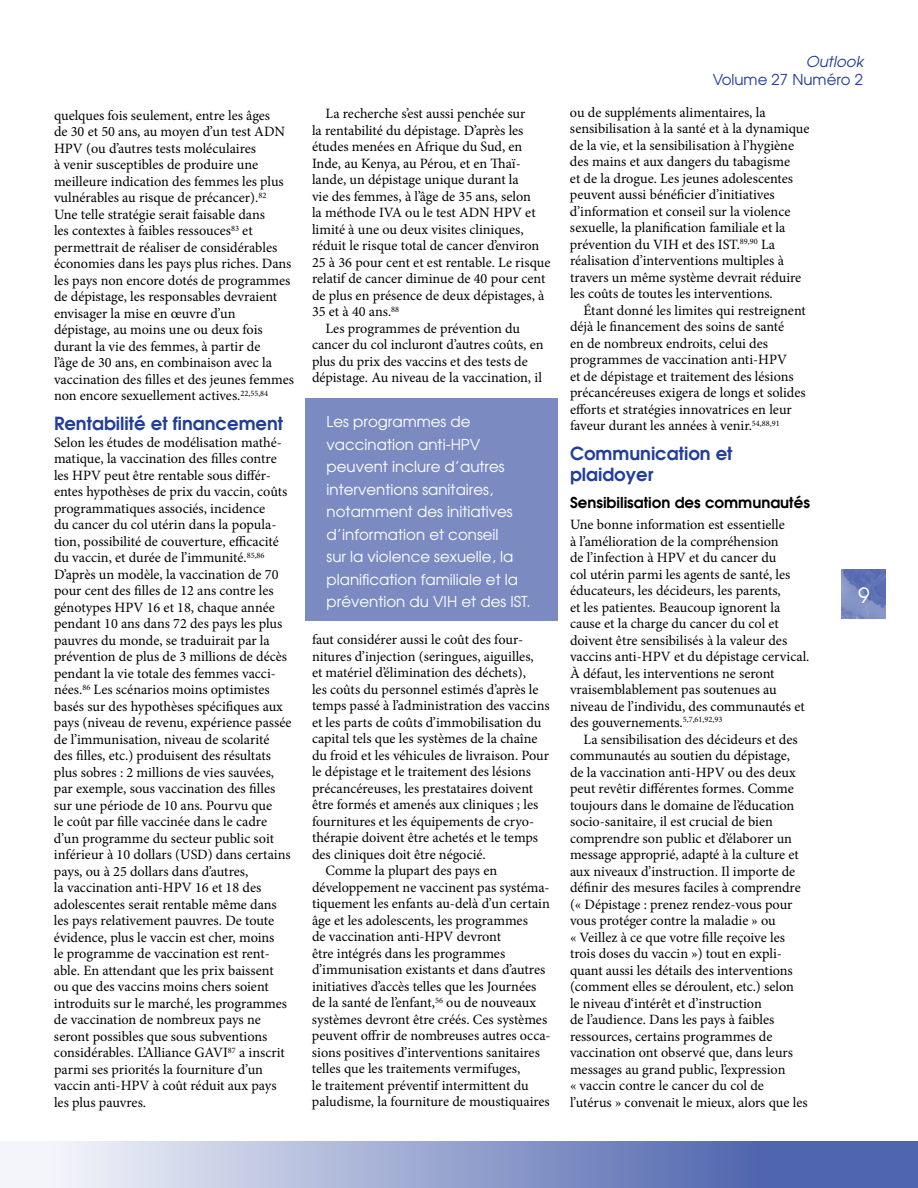
<style>
.page{position:relative;width:918px;height:1188px;background:#fff}
.page>*{position:absolute;margin:0;border:0;box-sizing:border-box;transform-origin:0 0}
.t1{font:21px "Avant Garde";color:#fff}
.t2{font:600 18px/21px "Avant Garde";color:#233e99}
.t3{font:15px/22.5px "Avant Garde";color:#fff}
.t4{font:600 15px "Avant Garde";color:#000}
.t5{font:15px "Avant Garde";color:#233e99}
.t6{font:italic 15px "Avant Garde";color:#233e99}
.t7{font:14.25px/16.5px "Minion Pro";color:#000}
</style>
<div class="page">
<svg style="left:0;top:1142px;width:918px;height:46px;background:#97a4cf"></svg>
<img style="left:842px;top:570px;width:44px;height:48px">
<div style="left:305px;top:398px;width:253px;height:223px;background:#7b8bc2"></div>
<p class="t7" style="left:54px;top:107px;width:242px">quelques fois seulement, entre les âges<br>de 30 et 50 ans, au moyen d’un test ADN HPV (ou d’autres tests moléculaires<br>à venir susceptibles de produire une meilleure indication des femmes les plus vulnérables au risque de précancer).<sup>82<br></sup>Une telle stratégie serait faisable dans<br>les contextes à faibles ressouces<sup>83</sup> et permettrait de réaliser de considérables économies dans les pays plus riches. Dans les pays non encore dotés de programmes de dépistage, les responsables devraient envisager la mise en œuvre d’un dépistage, au moins une ou deux fois durant la vie des femmes, à partir de<br>l’âge de 30 ans, en combinaison avec la vaccination des filles et des jeunes femmes non encore sexuellement actives.<sup>22,55,84</sup></p>
<p class="t2" style="left:54px;top:413px;width:231px">Rentabilité et financement</p>
<p class="t7" style="left:54px;top:434px;width:239px">Selon les études de modélisation mathé&shy;matique, la vaccination des filles contre les HPV peut être rentable sous différ&shy;entes hypothèses de prix du vaccin, coûts programmatiques associés, incidence<br>du cancer du col utérin dans la popula&shy;tion, possibilité de couverture, efficacité du vaccin, et durée de l’immunité.<sup>85,86<br></sup>D’après un modèle, la vaccination de 70 pour cent des filles de 12 ans contre les génotypes HPV 16 et 18, chaque année pendant 10 ans dans 72 des pays les plus pauvres du monde, se traduirait par la prévention de plus de 3 millions de décès pendant la vie totale des femmes vacci&shy;nées.<sup>86</sup> Les scénarios moins optimistes basés sur des hypothèses spécifiques aux pays (niveau de revenu, expérience passée de l’immunisation, niveau de scolarité des filles, etc.) produisent des résultats plus sobres : 2 millions de vies sauvées, par exemple, sous vaccination des filles sur une période de 10 ans. Pourvu que<br>le coût par fille vaccinée dans le cadre d’un programme du secteur public soit inférieur à 10 dollars (USD) dans certains pays, ou à 25 dollars dans d’autres,<br>la vaccination anti-HPV 16 et 18 des adolescentes serait rentable même dans les pays relativement pauvres. De toute évidence, plus le vaccin est cher, moins<br>le programme de vaccination est rent&shy;able. En attendant que les prix baissent ou que des vaccins moins chers soient introduits sur le marché, les programmes de vaccination de nombreux pays ne seront possibles que sous subventions considérables. L’Alliance GAVI<sup>87</sup> a inscrit parmi ses priorités la fourniture d’un vaccin anti-HPV à coût réduit aux pays les plus pauvres.</p>
<p class="t7" style="left:326px;top:106px;width:201px">La recherche s’est aussi penchée sur</p>
<p class="t7" style="left:312px;top:122px;width:213px">la rentabilité du dépistage. D’après les</p>
<p class="t7" style="left:312px;top:139px;width:212px">études menées en Afrique du Sud, en</p>
<p class="t7" style="left:312px;top:155px;width:210px">Inde, au Kenya, au Pérou, et en Thaï-</p>
<p class="t7" style="left:312px;top:172px;width:208px">lande, un dépistage unique durant la</p>
<p class="t7" style="left:312px;top:188px;width:220px">vie des femmes, à l’âge de 35 ans, selon</p>
<p class="t7" style="left:312px;top:205px;width:225px">la méthode IVA ou le test ADN HPV et</p>
<p class="t7" style="left:312px;top:221px;width:213px">limité à une ou deux visites cliniques,</p>
<p class="t7" style="left:312px;top:238px;width:229px">réduit le risque total de cancer d’environ</p>
<p class="t7" style="left:312px;top:254px;width:240px">25 à 36 pour cent et est rentable. Le risque</p>
<p class="t7" style="left:312px;top:271px;width:235px">relatif de cancer diminue de 40 pour cent</p>
<p class="t7" style="left:312px;top:287px;width:234px">de plus en présence de deux dépistages, à</p>
<p class="t7" style="left:312px;top:304px;width:89px">35 et à 40 ans.<sup>88</sup></p>
<p class="t7" style="left:326px;top:320px;width:196px">Les programmes de prévention du</p>
<p class="t7" style="left:312px;top:337px;width:233px">cancer du col incluront d’autres coûts, en</p>
<p class="t7" style="left:312px;top:353px;width:217px">plus du prix des vaccins et des tests de</p>
<p class="t7" style="left:312px;top:370px;width:231px">dépistage. Au niveau de la vaccination, il</p>
<p class="t3" style="left:327px;top:410px;width:206px">Les programmes de vaccination anti-HPV peuvent inclure d’autres interventions sanitaires, notamment des initiatives d’information et conseil<br>sur la violence sexuelle, la planification familiale et la prévention du VIH et des IST.</p>
<p class="t7" style="left:312px;top:632px;width:213px">faut considérer aussi le coût des four-</p>
<p class="t7" style="left:312px;top:648px;width:223px">nitures d’injection (seringues, aiguilles,</p>
<p class="t7" style="left:312px;top:665px;width:215px">et matériel d’élimination des déchets),</p>
<p class="t7" style="left:312px;top:681px;width:228px">les coûts du personnel estimés d’après le</p>
<p class="t7" style="left:312px;top:698px;width:239px">temps passé à l’administration des vaccins</p>
<p class="t7" style="left:312px;top:714px;width:231px">et les parts de coûts d’immobilisation du</p>
<p class="t7" style="left:312px;top:731px;width:227px">capital tels que les systèmes de la chaîne</p>
<p class="t7" style="left:312px;top:747px;width:239px">du froid et les véhicules de livraison. Pour</p>
<p class="t7" style="left:312px;top:764px;width:221px">le dépistage et le traitement des lésions</p>
<p class="t7" style="left:312px;top:780px;width:223px">précancéreuses, les prestataires doivent</p>
<p class="t7" style="left:312px;top:797px;width:228px">être formés et amenés aux cliniques ; les</p>
<p class="t7" style="left:312px;top:813px;width:224px">fournitures et les équipements de cryo-</p>
<p class="t7" style="left:312px;top:830px;width:228px">thérapie doivent être achetés et le temps</p>
<p class="t7" style="left:312px;top:846px;width:175px">des cliniques doit être négocié.</p>
<p class="t7" style="left:326px;top:863px;width:173px">Comme la plupart des pays en</p>
<p class="t7" style="left:312px;top:879px;width:239px">développement ne vaccinent pas systéma-</p>
<p class="t7" style="left:312px;top:896px;width:239px">tiquement les enfants au-delà d’un certain</p>
<p class="t7" style="left:312px;top:912px;width:217px">âge et les adolescents, les programmes</p>
<p class="t7" style="left:312px;top:929px;width:191px">de vaccination anti-HPV devront</p>
<p class="t7" style="left:312px;top:945px;width:195px">être intégrés dans les programmes</p>
<p class="t7" style="left:312px;top:962px;width:235px">d’immunisation existants et dans d’autres</p>
<p class="t7" style="left:312px;top:978px;width:226px">initiatives d’accès telles que les Journées</p>
<p class="t7" style="left:312px;top:995px;width:226px">de la santé de l’enfant,<sup>56</sup> ou de nouveaux</p>
<p class="t7" style="left:312px;top:1011px;width:237px">systèmes devront être créés. Ces systèmes</p>
<p class="t7" style="left:312px;top:1028px;width:240px">peuvent offrir de nombreuses autres occa-</p>
<p class="t7" style="left:312px;top:1044px;width:229px">sions positives d’interventions sanitaires</p>
<p class="t7" style="left:312px;top:1061px;width:210px">telles que les traitements vermifuges,</p>
<p class="t7" style="left:312px;top:1077px;width:218px">le traitement préventif intermittent du</p>
<p class="t7" style="left:312px;top:1094px;width:239px">paludisme, la fourniture de moustiquaires</p>
<p class="t6" style="left:806px;top:52px;width:59px">Outlook</p>
<p class="t5" style="left:713px;top:70px;width:152px">Volume 27 Numéro 2</p>
<p class="t7" style="left:570px;top:104px;width:241px">ou de suppléments alimentaires, la sensibilisation à la santé et à la dynamique de la vie, et la sensibilisation à l’hygiène des mains et aux dangers du tabagisme<br>et de la drogue. Les jeunes adolescentes peuvent aussi bénéficier d’initiatives d’information et conseil sur la violence sexuelle, la planification familiale et la prévention du VIH et des IST.<sup>89,90</sup> La réalisation d’interventions multiples à travers un même système devrait réduire les coûts de toutes les interventions.</p>
<p class="t7" style="left:570px;top:302px;width:237px;text-indent:13px">Étant donné les limites qui restreignent déjà le financement des soins de santé<br>en de nombreux endroits, celui des programmes de vaccination anti-HPV<br>et de dépistage et traitement des lésions précancéreuses exigera de longs et solides efforts et stratégies innovatrices en leur faveur durant les années à venir.<sup>54,88,91</sup></p>
<p class="t2" style="left:570px;top:443px;width:164px">Communication et plaidoyer</p>
<p class="t4" style="left:570px;top:493px;width:241px">Sensibilisation des communautés</p>
<p class="t7" style="left:570px;top:516px;width:241px">Une bonne information est essentielle<br>à l’amélioration de la compréhension<br>de l’infection à HPV et du cancer du<br>col utérin parmi les agents de santé, les éducateurs, les décideurs, les parents,<br>et les patientes. Beaucoup ignorent la cause et la charge du cancer du col et doivent être sensibilisés à la valeur des vaccins anti-HPV et du dépistage cervical.<br>À défaut, les interventions ne seront vraisemblablement pas soutenues au niveau de l’individu, des communautés et des gouvernements.<sup>5,7,61,92,93</sup></p>
<p class="t7" style="left:570px;top:731px;width:239px;text-indent:13px">La sensibilisation des décideurs et des communautés au soutien du dépistage,<br>de la vaccination anti-HPV ou des deux peut revêtir différentes formes. Comme toujours dans le domaine de l’éducation socio-sanitaire, il est crucial de bien comprendre son public et d’élaborer un message approprié, adapté à la culture et aux niveaux d’instruction. Il importe de définir des mesures faciles à comprendre (« Dépistage : prenez rendez-vous pour vous protéger contre la maladie » ou<br>« Veillez à ce que votre fille reçoive les trois doses du vaccin ») tout en expli&shy;quant aussi les détails des interventions (comment elles se déroulent, etc.) selon<br>le niveau d‘intérêt et d’instruction<br>de l’audience. Dans les pays à faibles ressources, certains programmes de vaccination ont observé que, dans leurs messages au grand public, l’expression<br>« vaccin contre le cancer du col de l’utérus » convenait le mieux, alors que les</p>
<h1 class="t1" style="left:858px;top:582px;width:13px">9</h1>
</div>
